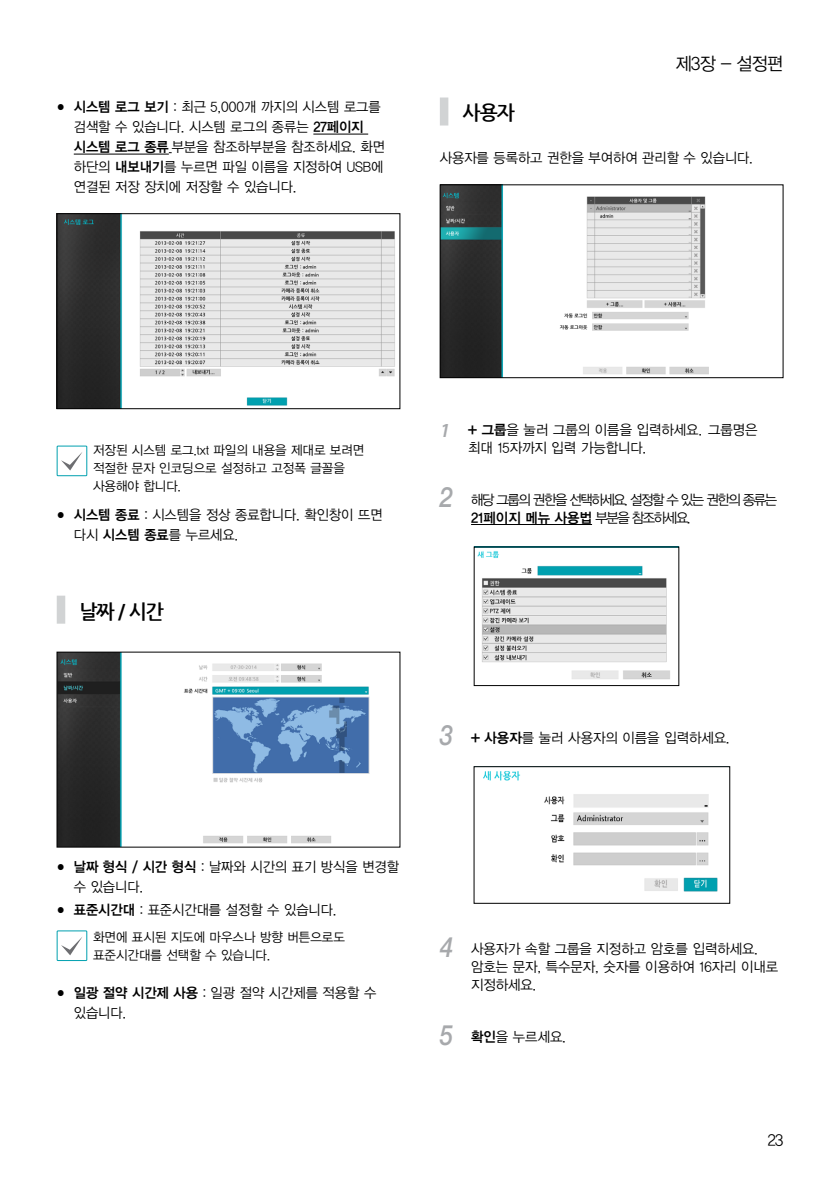
<style>
.page{position:relative;width:840px;height:1191px;background:#fff}
.page>*{position:absolute;margin:0;border:0;box-sizing:border-box;transform-origin:0 0}
.t1{font:700 20px "Nanum Gothic";letter-spacing:-.05em;color:#000;scale:.96 1}
.t2{font:18px "YDVYGO12";letter-spacing:-.03em;color:#000;scale:.96 1}
.t3{font:16px "YDVYGO12";color:#000;scale:.96 1}
.t4{font:14px/20px "YDVYGO12";color:#000;scale:.95 1}
.t5{font:14px/18px "YDVYGO12";color:#000;scale:.96 1}
.t6{font:14px "YDVYGO12";letter-spacing:-.1em;color:#000;scale:.96 1}
.t7{font:14px "YDVYGO14";color:#000;scale:.96 1}
.t8{font:13px/18px "YDVYGO12";color:#000;scale:.96 1}
.s1{font-family:"Arial"}
.s2{font-family:"YDVYGO14"}
.s3{font-family:"Myriad Pro";font-weight:600;font-style:italic;font-size:20px;color:#a7a9ac}
.s4{font-family:"Helvetica Neue";font-weight:500;font-style:italic;font-size:28px;color:#a7a9ac}
.s5{font-family:"YDVYGO12"}
</style>
<div class="page">
<hr style="left:313px;top:134px;width:55px;height:1px;background:#000">
<hr style="left:74px;top:154px;width:95px;height:1px;background:#000">
<div style="left:57px;top:595px;width:8px;height:28px;background:#d1d3d4"></div>
<img style="left:59px;top:215px;width:336px;height:192px">
<div style="left:57px;top:213px;width:343px;height:196px;border:1px solid #000"></div>
<div style="left:57px;top:445px;width:30px;height:31px;border:1px solid #00a0af"></div>
<svg style="left:61px;top:452px;width:21px;height:18px"></svg>
<img style="left:59px;top:654px;width:311px;height:191px">
<div style="left:57px;top:652px;width:343px;height:195px;border:1px solid #000"></div>
<div style="left:57px;top:930px;width:30px;height:31px;border:1px solid #00a0af"></div>
<svg style="left:61px;top:937px;width:21px;height:18px"></svg>
<div style="left:439px;top:97px;width:9px;height:28px;background:#d1d3d4"></div>
<hr style="left:471px;top:524px;width:120px;height:1px;background:#000">
<img style="left:441px;top:187px;width:268px;height:189px">
<div style="left:439px;top:185px;width:343px;height:193px;border:1px solid #000"></div>
<img style="left:477px;top:551px;width:193px;height:129px">
<div style="left:473px;top:547px;width:205px;height:139px;border:1px solid #000"></div>
<img style="left:483px;top:771px;width:235px;height:121px">
<div style="left:473px;top:766px;width:256px;height:137px;border:1px solid #000"></div>
<p class="t4" style="left:74px;top:96px;width:329px;text-indent:-17px"><span class="s1">●</span> <span class="s2">시스템 로그 보기</span> : 최근 5,000개 까지의 시스템 로그를 검색할 수 있습니다. 시스템 로그의 종류는 <span class="s2">27페이지 시스템 로그 종류</span> 부분을 참조하부분을 참조하세요. 화면 하단의 <span class="s2">내보내기</span>를 누르면 파일 이름을 지정하여 USB에 연결된 저장 장치에 저장할 수 있습니다.</p>
<p class="t2" style="left:675px;top:51px;width:113px">제3장 - 설정편</p>
<h1 class="t1" style="left:462px;top:103px;width:56px">사용자</h1>
<p class="t4" style="left:439px;top:147px;width:331px">사용자를 등록하고 권한을 부여하여 관리할 수 있습니다.</p>
<p class="t8" style="left:93px;top:440px;width:284px">저장된 시스템 로그.txt 파일의 내용을 제대로 보려면 적절한 문자 인코딩으로 설정하고 고정폭 글꼴을 사용해야 합니다.</p>
<p class="t4" style="left:74px;top:504px;width:326px;text-indent:-17px"><span class="s1">●</span> <span class="s2">시스템 종료</span> : 시스템을 정상 종료합니다. 확인창이 뜨면 다시 <span class="s2">시스템 종료</span>를 누르세요.</p>
<h1 class="t1" style="left:79px;top:601px;width:89px">날짜 / 시간</h1>
<p class="t5" style="left:468px;top:419px;width:303px;text-indent:-28px"><span class="s3">1</span> <span class="s2">+ 그룹</span>을 눌러 그룹의 이름을 입력하세요. 그룹명은 최대 15자까지 입력 가능합니다.</p>
<p class="t6" style="left:439px;top:490px;width:353px"><span class="s4">2</span> 해당 그룹의 권한을 선택하세요. 설정할 수 있는 권한의 종류는</p>
<p class="t7" style="left:471px;top:508px;width:230px">21페이지 메뉴 사용법 <span class="s5">부분을 참조하세요.</span></p>
<p class="t5" style="left:439px;top:727px;width:303px"><span class="s4">3</span> <span class="s2">+ 사용자</span>를 눌러 사용자의 이름을 입력하세요.</p>
<p class="t4" style="left:74px;top:855px;width:344px;text-indent:-17px"><span class="s1">●</span> <span class="s2">날짜 형식 / 시간 형식</span> : 날짜와 시간의 표기 방식을 변경할 수 있습니다.</p>
<p class="t4" style="left:57px;top:898px;width:296px"><span class="s1">●</span> <span class="s2">표준시간대</span> : 표준시간대를 설정할 수 있습니다.</p>
<p class="t8" style="left:93px;top:927px;width:263px">화면에 표시된 지도에 마우스나 방향 버튼으로도 표준시간대를 선택할 수 있습니다.</p>
<p class="t4" style="left:74px;top:981px;width:320px;text-indent:-17px"><span class="s1">●</span> <span class="s2">일광 절약 시간제 사용</span> : 일광 절약 시간제를 적용할 수 있습니다.</p>
<p class="t5" style="left:471px;top:939px;width:321px;text-indent:-31px"><span class="s4">4</span> 사용자가 속할 그룹을 지정하고 암호를 입력하세요. 암호는 문자, 특수문자, 숫자를 이용하여 16자리 이내로 지정하세요.</p>
<p class="t5" style="left:439px;top:1027px;width:133px"><span class="s4">5</span> <span class="s2">확인</span>을 누르세요.</p>
<p class="t3" style="left:767px;top:1129px;width:18px">23</p>
</div>
